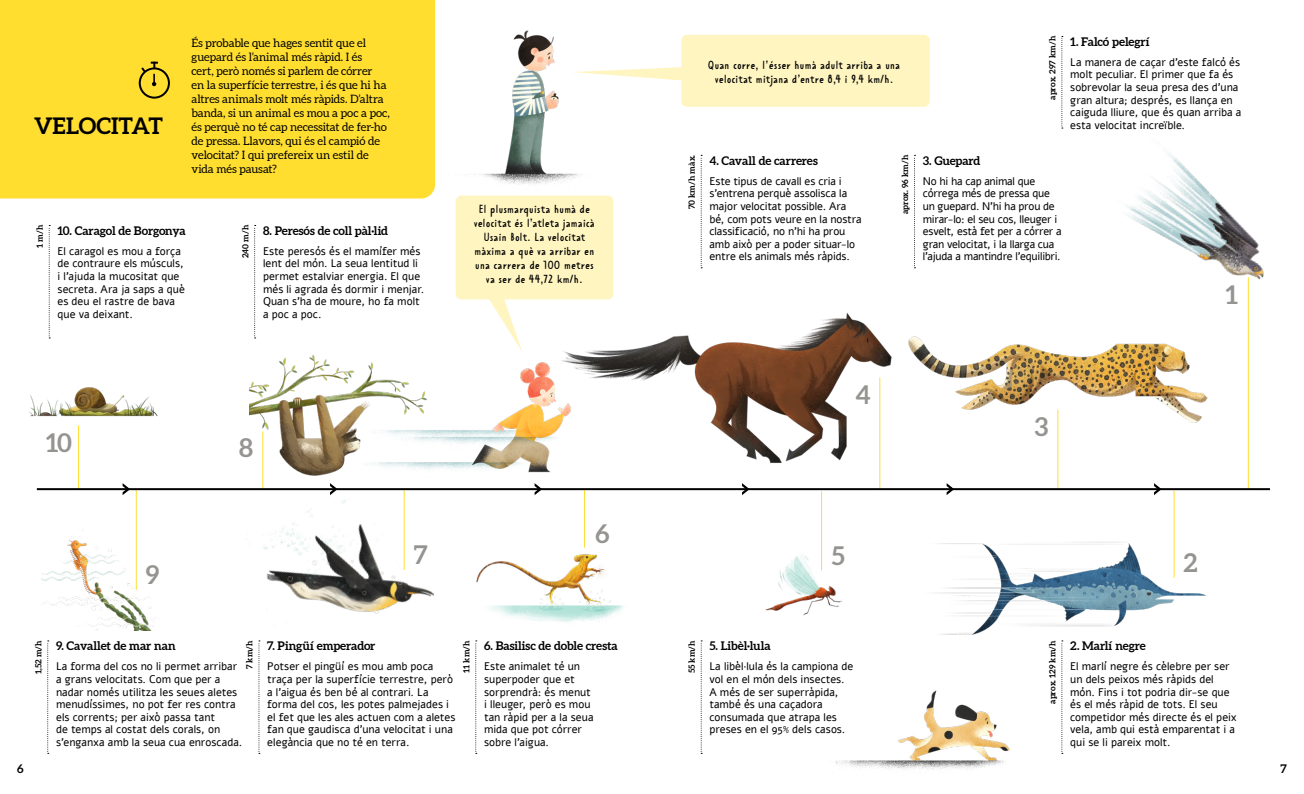
<style>
.page{position:relative;width:1304px;height:794px;background:#fff}
.page>*{position:absolute;margin:0;border:0;box-sizing:border-box;transform-origin:0 0}
.t1{font:700 26px "Aleo";color:#959490}
.Capítol{font:700 23px "Aleo";color:#000}
.Bafarada{font:12px/14px "Tomarik Poster";letter-spacing:-.01em;color:#000;text-align:center}
.Títol_1{font:700 12px "Aleo";letter-spacing:-.005em;color:#000}
.Text_INI{font:11.5px/14px "Aleo";letter-spacing:-.005em;color:#000}
.Text_rànquing{font:11px/12.6px "Alef";letter-spacing:-.005em;color:#000}
.Text_rànquing-2{font:11px/12.6px "Alef";letter-spacing:-.025em;color:#000}
.Títol_vertical{font:700 8.5px "Aleo";color:#000}
</style>
<div class="page">
<hr style="left:1248px;top:277px;width:1px;height:212px;background:#ffde30">
<hr style="left:1174px;top:491px;width:1px;height:87px;background:#ffde30">
<hr style="left:1057px;top:410px;width:1px;height:78px;background:#ffde30">
<hr style="left:821px;top:491px;width:1px;height:79px;background:#ffde30">
<hr style="left:584px;top:488px;width:1px;height:59px;background:#ffde30">
<hr style="left:136px;top:490px;width:1px;height:100px;background:#ffde30">
<hr style="left:78px;top:425px;width:1px;height:64px;background:#ffde30">
<div style="left:0;top:0;width:435px;height:198px;background:#ffde30"></div>
<hr style="left:37px;top:488px;width:1233px;height:2px;background:#000">
<svg style="left:1154px;top:483px;width:8px;height:12px"></svg>
<svg style="left:947px;top:483px;width:7px;height:12px"></svg>
<svg style="left:742px;top:490px;width:8px;height:5px"></svg>
<svg style="left:535px;top:483px;width:7px;height:12px"></svg>
<svg style="left:123px;top:483px;width:7px;height:12px"></svg>
<img style="left:908px;top:336px;width:300px;height:97px">
<img style="left:765px;top:533px;width:77px;height:83px">
<img style="left:222px;top:480px;width:227px;height:162px">
<img style="left:476px;top:547px;width:148px;height:75px">
<img style="left:249px;top:338px;width:109px;height:142px">
<img style="left:41px;top:521px;width:114px;height:110px">
<img style="left:938px;top:516px;width:268px;height:126px">
<img style="left:28px;top:387px;width:130px;height:39px">
<img style="left:1126px;top:153px;width:138px;height:154px">
<img style="left:358px;top:362px;width:203px;height:111px">
<img style="left:561px;top:313px;width:338px;height:176px">
<img style="left:430px;top:23px;width:171px;height:175px">
<img style="left:835px;top:690px;width:175px;height:80px">
<svg style="left:572px;top:35px;width:358px;height:72px"></svg>
<svg style="left:456px;top:196px;width:157px;height:156px"></svg>
<svg style="left:49px;top:225px;width:1px;height:113px"></svg>
<svg style="left:254px;top:225px;width:2px;height:113px"></svg>
<svg style="left:701px;top:155px;width:1px;height:113px"></svg>
<svg style="left:914px;top:155px;width:1px;height:113px"></svg>
<svg style="left:1061px;top:36px;width:2px;height:93px"></svg>
<svg style="left:47px;top:640px;width:2px;height:114px"></svg>
<svg style="left:258px;top:640px;width:2px;height:114px"></svg>
<svg style="left:475px;top:640px;width:2px;height:114px"></svg>
<svg style="left:701px;top:640px;width:1px;height:114px"></svg>
<svg style="left:1061px;top:640px;width:2px;height:114px"></svg>
<div style="left:139px;top:67px;width:31px;height:32px;border:2px solid #000;border-radius:50%"></div>
<svg style="left:139px;top:62px;width:19px;height:24px"></svg>
<p class="Capítol" style="left:34px;top:111px;width:130px">VELOCITAT</p>
<p class="Text_INI" style="left:191px;top:36px;width:200px">És probable que hages sentit que el guepard és l’animal més ràpid. I és<br>cert, però només si parlem de córrer<br>en la superfície terrestre, i és que hi ha altres animals molt més ràpids. D’altra banda, si un animal es mou a poc a poc, és perquè no té cap necessitat de fer-ho de pressa. Llavors, qui és el campió de velocitat? I qui prefereix un estil de vida més pausat?</p>
<p class="Títol_vertical" style="left:35px;top:248px;width:25px;rotate:-90deg">1 m/h</p>
<p class="Títol_1" style="left:58px;top:223px;width:130px">10. Caragol de Borgonya</p>
<p class="Text_rànquing" style="left:58px;top:245px;width:129px">El caragol es mou a força de contraure els músculs, i l’ajuda la mucositat que secreta. Ara ja saps a què es deu el rastre de bava que va deixant.</p>
<p class="Títol_vertical" style="left:240px;top:258px;width:35px;rotate:-90deg">240 m/h</p>
<p class="Títol_1" style="left:263px;top:223px;width:127px">8. Peresós de coll pàl·lid</p>
<p class="Text_rànquing" style="left:263px;top:245px;width:163px">Este peresós és el mamífer més lent del món. La seua lentitud li permet estalviar energia. El que més li agrada és dormir i menjar.<br>Quan s’ha de moure, ho fa molt a poc a poc.</p>
<p class="Bafarada" style="left:474px;top:201px;width:123px">El plusmarquista humà de velocitat és l’atleta jamaicà<br>Usain Bolt. La velocitat màxima a què va arribar en una carrera de 100 metres va ser de 44,72 km/h.</p>
<p class="t1" style="left:46px;top:426px;width:28px">10</p>
<p class="t1" style="left:239px;top:432px;width:15px">8</p>
<p class="t1" style="left:146px;top:559px;width:15px">9</p>
<p class="t1" style="left:414px;top:539px;width:15px">7</p>
<p class="t1" style="left:595px;top:517px;width:16px">6</p>
<p class="Títol_vertical" style="left:33px;top:674px;width:35px;rotate:-90deg">1,52 m/h</p>
<p class="Títol_vertical" style="left:244px;top:669px;width:30px;rotate:-90deg">7 km/h</p>
<p class="Títol_1" style="left:56px;top:638px;width:121px">9. Cavallet de mar nan</p>
<p class="Text_rànquing" style="left:56px;top:660px;width:188px">La forma del cos no li permet arribar a grans velocitats. Com que per a nadar només utilitza les seues aletes menudíssimes, no pot fer res contra els corrents; per això passa tant<br>de temps al costat dels corals, on s’enganxa amb la seua cua enroscada.</p>
<p class="Títol_1" style="left:267px;top:638px;width:110px">7. Pingüí emperador</p>
<p class="Text_rànquing" style="left:267px;top:660px;width:190px">Potser el pingüí es mou amb poca traça per la superfície terrestre, però a l’aigua és ben bé al contrari. La forma del cos, les potes palmejades i el fet que les ales actuen com a aletes fan que gaudisca d’una velocitat i una elegància que no té en terra.</p>
<p class="Títol_vertical" style="left:461px;top:672px;width:34px;rotate:-90deg">11 km/h</p>
<p class="Títol_1" style="left:484px;top:638px;width:135px">6. Basilisc de doble cresta</p>
<p class="Text_rànquing" style="left:484px;top:660px;width:111px">Este animalet té un superpoder que et sorprendrà: és menut i lleuger, però es mou tan ràpid per a la seua mida que pot córrer sobre l’aigua.</p>
<p class="Títol_vertical" style="left:687px;top:209px;width:56px;rotate:-90deg">70 km/h màx.</p>
<p class="Bafarada" style="left:708px;top:57px;width:194px">Quan corre, l’ésser humà adult arriba a una velocitat mitjana d’entre 8,4 i 9,4 km/h.</p>
<p class="Títol_1" style="left:709px;top:153px;width:110px">4. Cavall de carreres</p>
<p class="Text_rànquing" style="left:709px;top:175px;width:154px">Este tipus de cavall es cria i s’entrena perquè assolisca la major velocitat possible. Ara bé, com pots veure en la nostra classificació, no n’hi ha prou amb això per a poder situar-lo entre els animals més ràpids.</p>
<p class="Títol_vertical" style="left:900px;top:214px;width:60px;rotate:-90deg">aprox. 96 km/h</p>
<p class="Títol_vertical" style="left:1047px;top:100px;width:65px;rotate:-90deg">aprox. 297 km/h</p>
<p class="Títol_1" style="left:1070px;top:34px;width:81px">1. Falcó pelegrí</p>
<p class="Text_rànquing" style="left:1070px;top:56px;width:173px">La manera de caçar d’este falcó és molt peculiar. El primer que fa és sobrevolar la seua presa des d’una gran altura; després, es llança en caiguda lliure, que és quan arriba a esta velocitat increïble.</p>
<p class="Títol_1" style="left:923px;top:153px;width:59px">3. Guepard</p>
<p class="Text_rànquing-2" style="left:923px;top:175px;width:140px">No hi ha cap animal que córrega més de pressa que un guepard. N’hi ha prou de mirar-lo: el seu cos, lleuger i esvelt, està fet per a córrer a gran velocitat, i la llarga cua l’ajuda a mantindre l’equilibri.</p>
<p class="t1" style="left:1225px;top:278px;width:14px">1</p>
<p class="t1" style="left:856px;top:379px;width:17px">4</p>
<p class="t1" style="left:1034px;top:411px;width:15px">3</p>
<p class="t1" style="left:831px;top:539px;width:15px">5</p>
<p class="Títol_vertical" style="left:687px;top:673px;width:34px;rotate:-90deg">55 km/h</p>
<p class="Títol_1" style="left:709px;top:638px;width:63px">5. Libèl·lula</p>
<p class="Text_rànquing" style="left:709px;top:660px;width:145px">La libèl·lula és la campiona de vol en el món dels insectes.<br>A més de ser superràpida, també és una caçadora consumada que atrapa les preses en el 95% dels casos.</p>
<p class="t1" style="left:1184px;top:547px;width:16px">2</p>
<p class="Títol_vertical" style="left:1047px;top:703px;width:65px;rotate:-90deg">aprox. 129 km/h</p>
<p class="Títol_1" style="left:1070px;top:638px;width:77px">2. Marlí negre</p>
<p class="Text_rànquing" style="left:1070px;top:660px;width:168px">El marlí negre és cèlebre per ser un dels peixos més ràpids del món. Fins i tot podria dir-se que és el més ràpid de tots. El seu competidor més directe és el peix vela, amb qui està emparentat i a qui se li pareix molt.</p>
<p class="Títol_1" style="left:17px;top:761px;width:8px">6</p>
<p class="Títol_1" style="left:1280px;top:761px;width:8px">7</p>
</div>
